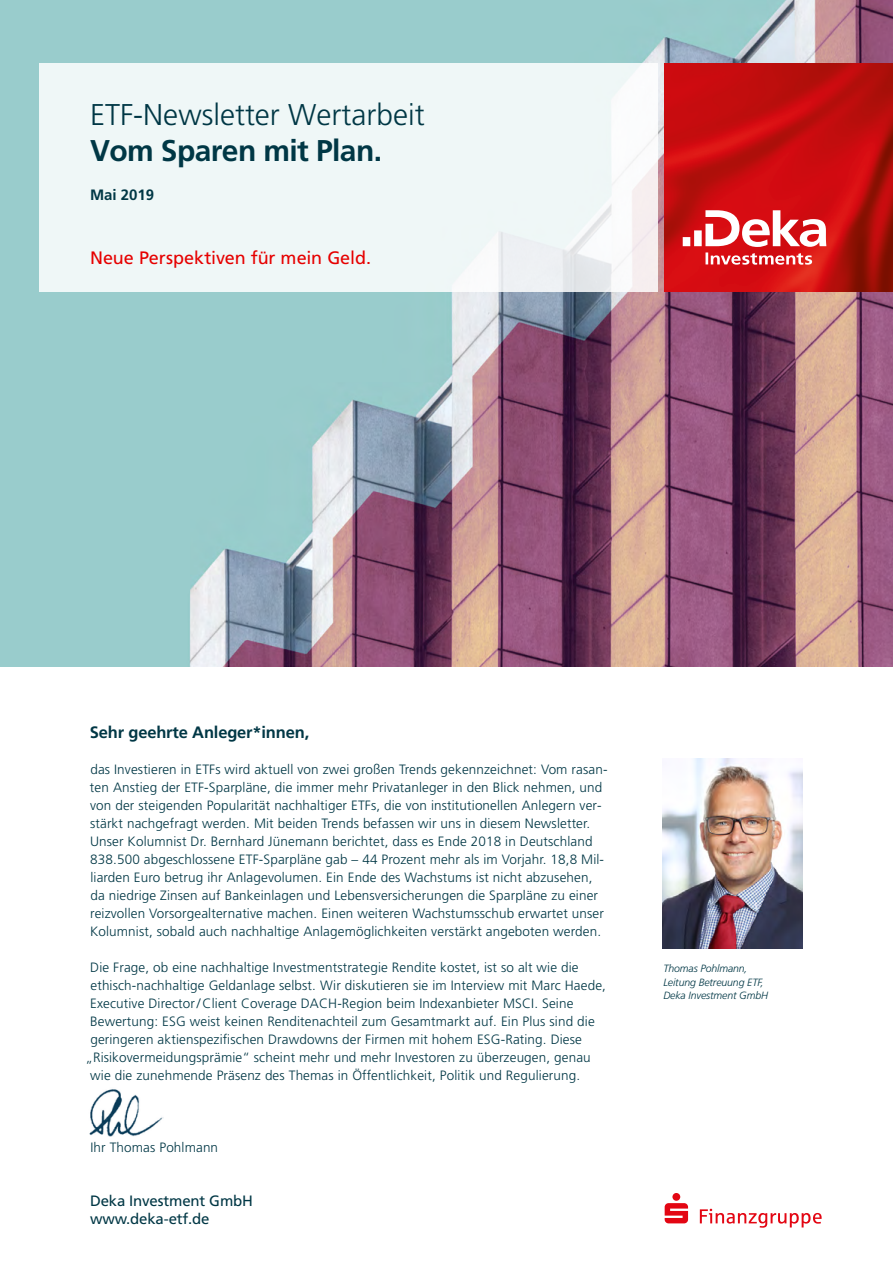
<style>
.page{position:relative;width:893px;height:1263px;background:#fff}
.page>*{position:absolute;margin:0;border:0;box-sizing:border-box;transform-origin:0 0}
.t1{font:300 30px "Deka Frutiger OTPS";color:#003745}
.t2{font:700 30px "Deka Frutiger OTPS";letter-spacing:-.02em;color:#003745}
.t3{font:18px "Deka Frutiger OTPS";letter-spacing:-.005em;color:#e60000}
.t4{font:700 16.5px "Deka Frutiger OTPS";letter-spacing:-.01em;color:#003745}
.t5{font:15px/18px "Deka Frutiger OTPS";letter-spacing:-.01em;color:#003745}
.t6{font:700 15px "Deka Frutiger OTPS";color:#003745}
.t7{font:300 13.5px/18px "Deka Frutiger OTPS";letter-spacing:.01em;color:#003745}
.t8{font:italic 300 10.5px/13.5px "Deka Frutiger OTPS";letter-spacing:-.01em;color:#003745}
</style>
<div class="page">
<img style="left:0;top:0;width:893px;height:666px">
<img style="left:663px;top:758px;width:140px;height:190px">
<img style="left:89px;top:1089px;width:74px;height:47px">
<div style="left:39px;top:63px;width:619px;height:228px;background:#eff7f7"></div>
<svg style="left:665px;top:1193px;width:23px;height:30px"></svg>
<svg style="left:700px;top:1209px;width:122px;height:19px"></svg>
<img style="left:664px;top:63px;width:229px;height:229px">
<svg style="left:683px;top:210px;width:143px;height:55px"></svg>
<h1 class="t1" style="left:90px;top:96px;width:336px">ETF-Newsletter Wertarbeit</h1>
<h1 class="t2" style="left:90px;top:132px;width:294px">Vom Sparen mit Plan.</h1>
<p class="t6" style="left:90px;top:186px;width:66px">Mai 2019</p>
<h2 class="t3" style="left:90px;top:247px;width:283px">Neue Perspektiven für mein Geld.</h2>
<p class="t4" style="left:90px;top:722px;width:221px">Sehr geehrte Anleger*innen,</p>
<p class="t7" style="left:90px;top:760px;width:519px">das Investieren in ETFs wird aktuell von zwei großen Trends gekennzeichnet: Vom rasan&shy;ten Anstieg der ETF-Sparpläne, die immer mehr Privatanleger in den Blick nehmen, und von der steigenden Popularität nachhaltiger ETFs, die von institutionellen Anlegern ver&shy;stärkt nachgefragt werden. Mit beiden Trends befassen wir uns in diesem Newsletter.<br>Unser Kolumnist Dr. Bernhard Jünemann berichtet, dass es Ende 2018 in Deutschland 838.500 abgeschlossene ETF-Sparpläne gab – 44 Prozent mehr als im Vorjahr. 18,8 Mil&shy;liarden Euro betrug ihr Anlagevolumen. Ein Ende des Wachstums ist nicht abzusehen, da niedrige Zinsen auf Bankeinlagen und Lebensversicherungen die Sparpläne zu einer reizvollen Vorsorgealternative machen. Einen weiteren Wachstumsschub erwartet unser Kolumnist, sobald auch nachhaltige Anlagemöglichkeiten verstärkt angeboten werden.</p>
<p class="t7" style="left:90px;top:958px;width:490px">Die Frage, ob eine nachhaltige Investmentstrategie Rendite kostet, ist so alt wie die</p>
<p class="t7" style="left:90px;top:976px;width:517px">ethisch-nachhaltige Geldanlage selbst. Wir diskutieren sie im Interview mit Marc Haede,</p>
<p class="t7" style="left:90px;top:994px;width:485px">Executive Director/Client Coverage DACH-Region beim Indexanbieter MSCI. Seine</p>
<p class="t7" style="left:90px;top:1012px;width:506px">Bewertung: ESG weist keinen Renditenachteil zum Gesamtmarkt auf. Ein Plus sind die</p>
<p class="t7" style="left:90px;top:1030px;width:493px">geringeren aktienspezifischen Drawdowns der Firmen mit hohem ESG-Rating. Diese</p>
<p class="t7" style="left:85px;top:1048px;width:507px">„Risikovermeidungsprämie“ scheint mehr und mehr Investoren zu überzeugen, genau</p>
<p class="t7" style="left:90px;top:1066px;width:491px">wie die zunehmende Präsenz des Themas in Öffentlichkeit, Politik und Regulierung.</p>
<p class="t7" style="left:90px;top:1138px;width:129px">Ihr Thomas Pohlmann</p>
<p class="t5" style="left:90px;top:1192px;width:165px">Deka Investment GmbH www.deka-etf.de</p>
<p class="t8" style="left:663px;top:962px;width:106px">Thomas Pohlmann,<br>Leitung Betreuung ETF,<br>Deka Investment GmbH</p>
</div>
